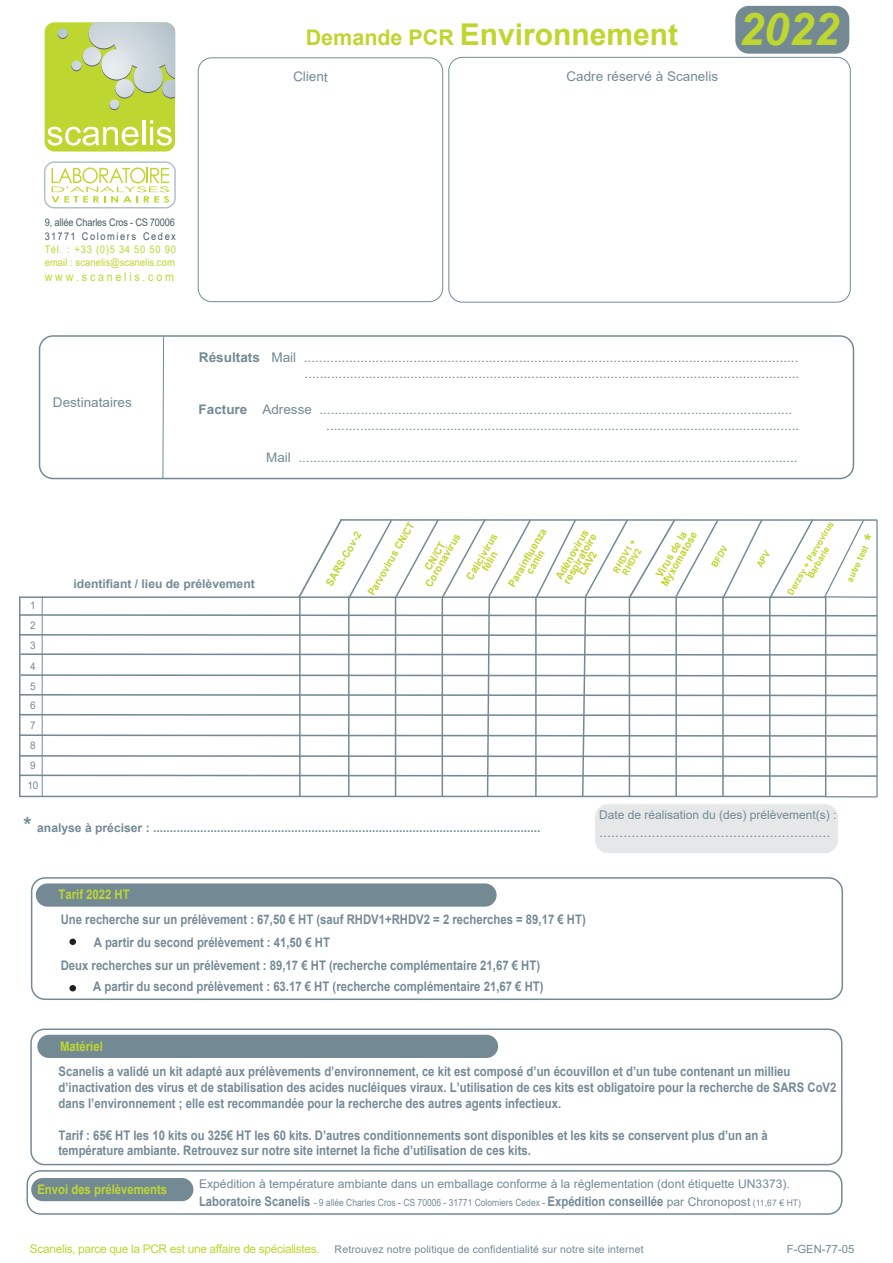
<style>
.page{position:relative;width:893px;height:1263px;background:#fff}
.page>*{position:absolute;margin:0;border:0;box-sizing:border-box;transform-origin:0 0}
.t1{font:italic 700 45px "Arial";color:#bed630}
.t2{font:700 30px "Arial";color:#bed630}
.t3{font:13.5px "Arial";color:#738a95}
.t4{font:13.35px/16px "Arial";color:#738a95;text-align:right}
.t5{font:700 13.2px/15.9px "Arial";color:#748a97;scale:.86 1}
.t6{font:13.2px/15.8px "Arial";color:#738a95}
.t7{font:700 13.2px "Arial";color:#bfd630;scale:.86 1}
.t8{font:700 12px "Arial";color:#738a95}
.t9{font:12px "Arial";color:#738a95}
.t10{font:12px "Arial";letter-spacing:.25em;color:#bed630;scale:.9 1}
.t11{font:11.25px "Arial";color:#738a95}
.t12{font:10.5px "Arial";letter-spacing:.015em;color:#738a95}
.t13{font:700 10.5px/9px "Arial";color:#bed630;text-align:center;scale:.95 1}
.t14{font:10.5px/13px "Arial";letter-spacing:.005em;color:#bed630;scale:.9 1}
.t15{font:10.5px/13.5px "Arial";letter-spacing:-.015em;color:#475c63;scale:.88 1}
.t16{font:700 10.5px "Arial";color:#bed630;scale:.91 1}
.t17{font:10.5px/20.1px "Arial";letter-spacing:.015em;color:#738a95;text-align:justify;scale:.95 1}
.t18{font:700 10.5px "Arial";color:#bed630;scale:.96 1}
.t19{font:9.9px "Arial";color:#748a97;scale:.86 1}
.t20{font:700 9px/9px "Arial";color:#bed630;scale:.95 1}
.s1{font-size:21.6px}
.s2{font-weight:700}
.s3{font-size:21px}
.s4{font-weight:700;font-size:13.2px}
.s5{font-size:12px;color:#738a95}
.s6{font-size:9px;color:#738a95}
.s7{font-size:11.85px;color:#bed630}
</style>
<div class="page">
<div style="left:735px;top:6px;width:114px;height:48px;background:#738a95;border-radius:14px"></div>
<div style="left:31px;top:877px;width:812px;height:123px;border:2px solid #738a95;border-radius:14px"></div>
<div style="left:594px;top:804px;width:244px;height:50px;background:#e6e7e9;border-radius:14px"></div>
<div style="left:594px;top:803px;width:245px;height:51px;border:1px solid #fff;border-radius:14px"></div>
<div style="left:45px;top:22px;width:130px;height:130px;background:#bed630;border-radius:10px"></div>
<div style="left:44px;top:161px;width:132px;height:47px;border:2px solid #b1c0c9;border-radius:10px"></div>
<div style="left:83px;top:47px;width:18px;height:18px;background:#d4dbe1;border-radius:9px"></div>
<svg style="left:58px;top:28px;width:10px;height:10px"></svg>
<svg style="left:71px;top:61px;width:10px;height:9px"></svg>
<svg style="left:89px;top:22px;width:86px;height:87px"></svg>
<svg style="left:47px;top:127px;width:92px;height:19px"></svg>
<hr style="left:142px;top:120px;width:3px;height:25px;background:#fff">
<svg style="left:150px;top:120px;width:22px;height:26px"></svg>
<svg style="left:52px;top:167px;width:117px;height:36px"></svg>
<div style="left:27px;top:1170px;width:815px;height:45px;border:2px solid #738a95;border-radius:14px"></div>
<div style="left:31px;top:1178px;width:162px;height:23px;background:#738a95"></div>
<svg style="left:36px;top:883px;width:461px;height:24px;background:#798f99"></svg>
<div style="left:198px;top:57px;width:245px;height:245px;border:1px solid #738a95;border-radius:14px"></div>
<div style="left:448px;top:57px;width:403px;height:245px;border:1px solid #738a95;border-radius:14px"></div>
<div style="left:39px;top:335px;width:815px;height:144px;border:2px solid #738a95;border-radius:14px"></div>
<svg style="left:162px;top:335px;width:2px;height:144px"></svg>
<div style="left:30px;top:1028px;width:812px;height:137px;border:2px solid #738a95;border-radius:14px"></div>
<div style="left:37px;top:1035px;width:461px;height:23px;background:#738a95"></div>
<div style="left:69px;top:985px;width:7px;height:6px;background:#231f20;border-radius:50%"></div>
<div style="left:69px;top:938px;width:7px;height:7px;background:#231f20;border-radius:50%"></div>
<svg style="left:19px;top:519px;width:859px;height:279px"></svg>
<h2 class="t2" style="left:306px;top:13px;width:374px"><span class="s1">Demande PCR</span> Environnement</h2>
<h1 class="t1" style="left:739px;top:-1px;width:102px">2022</h1>
<p class="t4" style="left:294px;top:68px;width:36px;rotate:2deg">Client</p>
<p class="t4" style="left:566px;top:68px;width:153px">Cadre réservé à Scanelis</p>
<p class="t15" style="left:45px;top:216px;width:150px">9, allée Charles Cros - CS 70006<br>31771 Colomiers Cedex</p>
<p class="t14" style="left:45px;top:243px;width:147px">Tél. : +33 (0)5 34 50 50 90 email : scanelis@scanelis.com</p>
<p class="t10" style="left:45px;top:269px;width:145px">www.scanelis.com</p>
<p class="t4" style="left:53px;top:394px;width:80px">Destinataires</p>
<p class="t4" style="left:199px;top:349px;width:602px"><span class="s2">Résultats</span> Mail ................................................................................................................................... ...................................................................................................................................</p>
<p class="t6" style="left:326px;top:402px;width:474px;text-indent:-128px"><span class="s2">Facture</span> Adresse .............................................................................................................................. ..............................................................................................................................</p>
<p class="t6" style="left:266px;top:449px;width:533px">Mail .....................................................................................................................................</p>
<p class="t17" style="left:30px;top:595px;width:7px">1<br>2<br>3<br>4<br>5</p>
<p class="t17" style="left:27px;top:695px;width:13px;text-align:left">6<br>7<br>8<br>9<br>10</p>
<p class="t8" style="left:74px;top:576px;width:183px">identifiant / lieu de prélèvement</p>
<p class="t18" style="left:322px;top:581px;width:64px;rotate:-60deg">SARS-Cov-2</p>
<p class="t16" style="left:364px;top:591px;width:92px;rotate:-60deg">Parvovirus CN/CT</p>
<p class="t13" style="left:416px;top:579px;width:64px;rotate:-60deg">CN/CT<br>Coronavirus</p>
<p class="t13" style="left:465px;top:577px;width:56px;rotate:-60deg">Calicivirus félin</p>
<p class="t13" style="left:507px;top:584px;width:71px;rotate:-60deg">Parainfluenza canin</p>
<p class="t13" style="left:554px;top:576px;width:60px;rotate:-60deg">Adénovirus respiratoire<br>CAV2</p>
<p class="t20" style="left:612px;top:570px;width:40px;rotate:-60deg">RHDV1 +<br>RHDV2</p>
<p class="t13" style="left:652px;top:578px;width:66px;rotate:-60deg">Virus de la<br>Myxomatose</p>
<p class="t20" style="left:710px;top:564px;width:26px;rotate:-60deg">BFDV</p>
<p class="t20" style="left:786px;top:592px;width:89px;text-align:center;rotate:-60deg">Derzsy + Parvovirus<br>Barbarie</p>
<p class="t8" style="left:24px;top:820px;width:518px"><span class="s3">*</span> analyse à préciser : ...................................................................................................................</p>
<p class="t9" style="left:599px;top:806px;width:239px">Date de réalisation du (des) prélèvement(s) :</p>
<p class="t3" style="left:599px;top:823px;width:233px">.........................................................</p>
<p class="t20" style="left:845px;top:579px;width:43px;rotate:-65deg">autre test</p>
<p class="t7" style="left:59px;top:885px;width:84px">Tarif 2022 HT</p>
<p class="t5" style="left:94px;top:908px;width:574px;line-height:23px;text-indent:-33px">Une recherche sur un prélèvement : 67,50 € HT (sauf RHDV1+RHDV2 = 2 recherches = 89,17 € HT)<br>A partir du second prélèvement : 41,50 € HT</p>
<p class="t5" style="left:61px;top:955px;width:563px;line-height:21px;text-align:right">Deux recherches sur un prélèvement : 89,17 € HT (recherche complémentaire 21,67 € HT)<br>A partir du second prélèvement : 63.17 € HT (recherche complémentaire 21,67 € HT)</p>
<p class="t7" style="left:60px;top:1037px;width:51px">Matériel</p>
<p class="t5" style="left:59px;top:1064px;width:906px">Scanelis a validé un kit adapté aux prélèvements d’environnement, ce kit est composé d’un écouvillon et d’un tube contenant un millieu d’inactivation des virus et de stabilisation des acides nucléiques viraux. L’utilisation de ces kits est obligatoire pour la recherche de SARS CoV2 dans l’environnement ; elle est recommandée pour la recherche des autres agents infectieux.</p>
<p class="t5" style="left:59px;top:1127px;width:826px">Tarif : 65€ HT les 10 kits ou 325€ HT les 60 kits. D’autres conditionnements sont disponibles et les kits se conservent plus d’un an à température ambiante. Retrouvez sur notre site internet la fiche d’utilisation de ces kits.</p>
<p class="t7" style="left:37px;top:1180px;width:152px">Envoi des prélèvements</p>
<p class="t9" style="left:199px;top:1176px;width:592px">Expédition à température ambiante dans un emballage conforme à la réglementation (dont étiquette UN3373).</p>
<p class="t19" style="left:199px;top:1196px;width:701px"><span class="s4">Laboratoire Scanelis</span> - 9 allée Charles Cros - CS 70006 - 31771 Colomiers Cedex - <span class="s4">Expédition conseillée</span> <span class="s5">par Chronopost</span> <span class="s6">(11,67 € HT)</span></p>
<p class="t12" style="left:30px;top:1242px;width:615px"><span class="s7">Scanelis, parce que la PCR est une affaire de spécialistes.</span> Retrouvez notre politique de confidentialité sur notre site internet</p>
<p class="t11" style="left:787px;top:1241px;width:69px">F-GEN-77-05</p>
</div>
